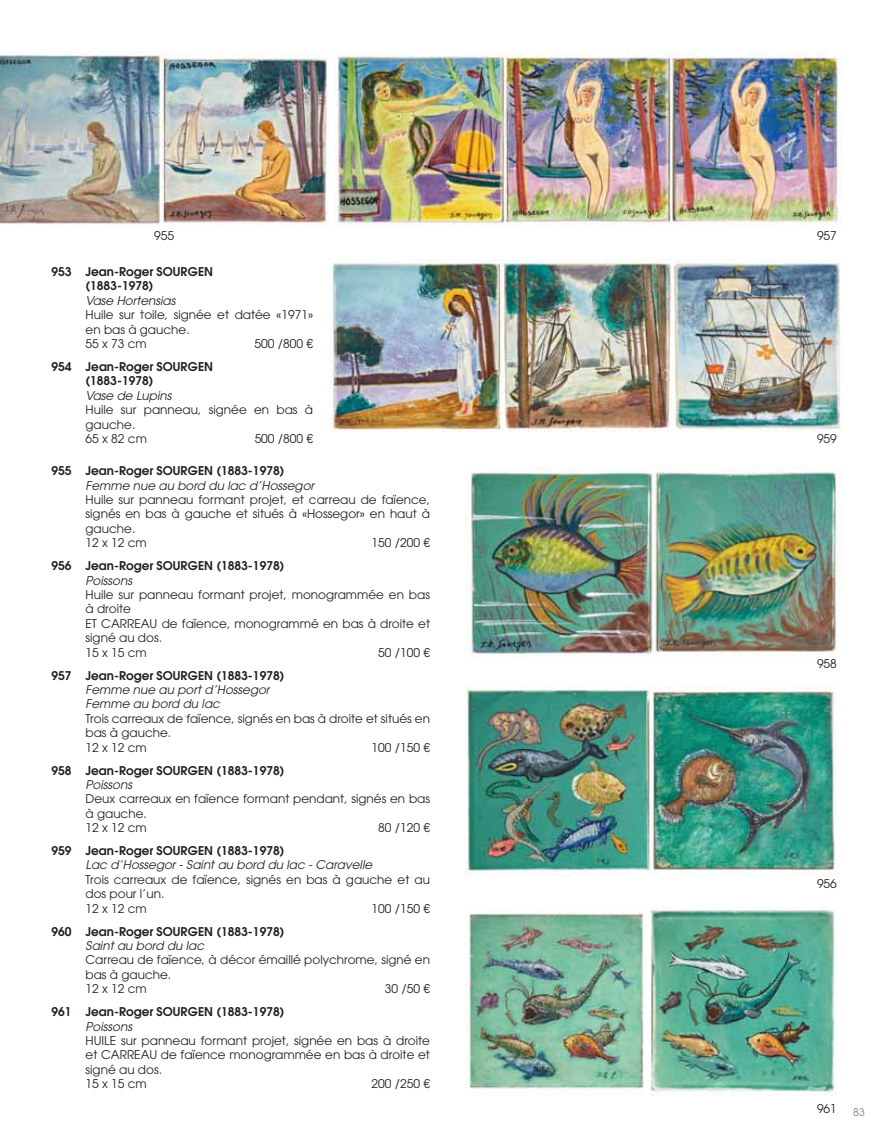
<style>
.page{position:relative;width:893px;height:1148px;background:#fff}
.page>*{position:absolute;margin:0;border:0;box-sizing:border-box;transform-origin:0 0}
.t1{font:12px/14.4px "ITC Avant Garde Pro";color:#231f20}
.t2{font:600 12px/14.4px "ITC Avant Garde Pro";color:#231f20}
.t3{font:italic 12px/14.4px "ITC Avant Garde Pro";color:#231f20}
.t4{font:10.5px "ITC Avant Garde Pro";color:#808285}
</style>
<div class="page">
<img style="left:0;top:52px;width:328px;height:173px">
<img style="left:466px;top:686px;width:370px;height:189px">
<img style="left:334px;top:52px;width:507px;height:173px">
<img style="left:466px;top:466px;width:374px;height:191px">
<img style="left:329px;top:259px;width:512px;height:172px">
<img style="left:466px;top:913px;width:179px;height:177px">
<img style="left:650px;top:906px;width:186px;height:189px">
<p class="t1" style="left:154px;top:229px;width:21px">955</p>
<p class="t2" style="left:86px;top:265px;width:129px;text-indent:-34px">953 Jean-Roger SOURGEN (1883-1978)</p>
<p class="t3" style="left:86px;top:294px;width:91px">Vase Hortensias</p>
<p class="t1" style="left:86px;top:308px;width:229px">Huile sur toile, signée et datée «1971» en bas à gauche.<br>55 x 73 cm</p>
<p class="t1" style="left:255px;top:337px;width:60px">500 /800 €</p>
<p class="t2" style="left:86px;top:360px;width:129px;text-indent:-34px">954 Jean-Roger SOURGEN (1883-1978)</p>
<p class="t3" style="left:86px;top:389px;width:87px">Vase de Lupins</p>
<p class="t1" style="left:86px;top:403px;width:229px">Huile sur panneau, signée en bas à gauche.<br>65 x 82 cm</p>
<p class="t1" style="left:255px;top:432px;width:60px">500 /800 €</p>
<p class="t2" style="left:52px;top:464px;width:234px">955 Jean-Roger SOURGEN (1883-1978)</p>
<p class="t3" style="left:86px;top:479px;width:230px">Femme nue au bord du lac d’Hossegor</p>
<p class="t1" style="left:86px;top:493px;width:346px">Huile sur panneau formant projet, et carreau de faïence, signés en bas à gauche et situés à «Hossegor» en haut à gauche.<br>12 x 12 cm</p>
<p class="t1" style="left:372px;top:536px;width:60px">150 /200 €</p>
<p class="t2" style="left:52px;top:559px;width:234px">956 Jean-Roger SOURGEN (1883-1978)</p>
<p class="t3" style="left:86px;top:574px;width:48px">Poissons</p>
<p class="t1" style="left:86px;top:588px;width:346px">Huile sur panneau formant projet, monogrammée en bas à droite<br>ET CARREAU de faïence, monogrammé en bas à droite et signé au dos.<br>15 x 15 cm</p>
<p class="t1" style="left:378px;top:646px;width:53px">50 /100 €</p>
<p class="t2" style="left:52px;top:668px;width:234px">957 Jean-Roger SOURGEN (1883-1978)</p>
<p class="t3" style="left:86px;top:683px;width:186px">Femme nue au port d’Hossegor<br>Femme au bord du lac</p>
<p class="t1" style="left:86px;top:712px;width:346px">Trois carreaux de faïence, signés en bas à droite et situés en bas à gauche.<br>12 x 12 cm</p>
<p class="t1" style="left:372px;top:740px;width:60px">100 /150 €</p>
<p class="t2" style="left:52px;top:763px;width:234px">958 Jean-Roger SOURGEN (1883-1978)</p>
<p class="t3" style="left:86px;top:778px;width:48px">Poissons</p>
<p class="t1" style="left:86px;top:792px;width:346px">Deux carreaux en faïence formant pendant, signés en bas à gauche.<br>12 x 12 cm</p>
<p class="t1" style="left:378px;top:821px;width:53px">80 /120 €</p>
<p class="t2" style="left:52px;top:844px;width:234px">959 Jean-Roger SOURGEN (1883-1978)</p>
<p class="t3" style="left:86px;top:858px;width:288px">Lac d’Hossegor - Saint au bord du lac - Caravelle</p>
<p class="t1" style="left:86px;top:873px;width:346px">Trois carreaux de faïence, signés en bas à gauche et au dos pour l’un.<br>12 x 12 cm</p>
<p class="t1" style="left:372px;top:901px;width:60px">100 /150 €</p>
<p class="t2" style="left:52px;top:924px;width:234px">960 Jean-Roger SOURGEN (1883-1978)</p>
<p class="t3" style="left:86px;top:939px;width:120px">Saint au bord du lac</p>
<p class="t1" style="left:86px;top:953px;width:346px">Carreau de faïence, à décor émaillé polychrome, signé en bas à gauche.<br>12 x 12 cm</p>
<p class="t1" style="left:385px;top:982px;width:47px">30 /50 €</p>
<p class="t2" style="left:52px;top:1005px;width:234px">961 Jean-Roger SOURGEN (1883-1978)</p>
<p class="t3" style="left:86px;top:1019px;width:48px">Poissons</p>
<p class="t1" style="left:86px;top:1034px;width:346px">HUILE sur panneau formant projet, signée en bas à droite et CARREAU de faïence monogrammée en bas à droite et signé au dos.<br>15 x 15 cm</p>
<p class="t1" style="left:372px;top:1077px;width:60px">200 /250 €</p>
<p class="t1" style="left:817px;top:229px;width:21px">957</p>
<p class="t1" style="left:817px;top:432px;width:21px">959</p>
<p class="t1" style="left:817px;top:657px;width:21px">958</p>
<p class="t1" style="left:817px;top:876px;width:21px">956</p>
<p class="t1" style="left:817px;top:1101px;width:21px">961</p>
<p class="t4" style="left:853px;top:1106px;width:13px">83</p>
</div>
